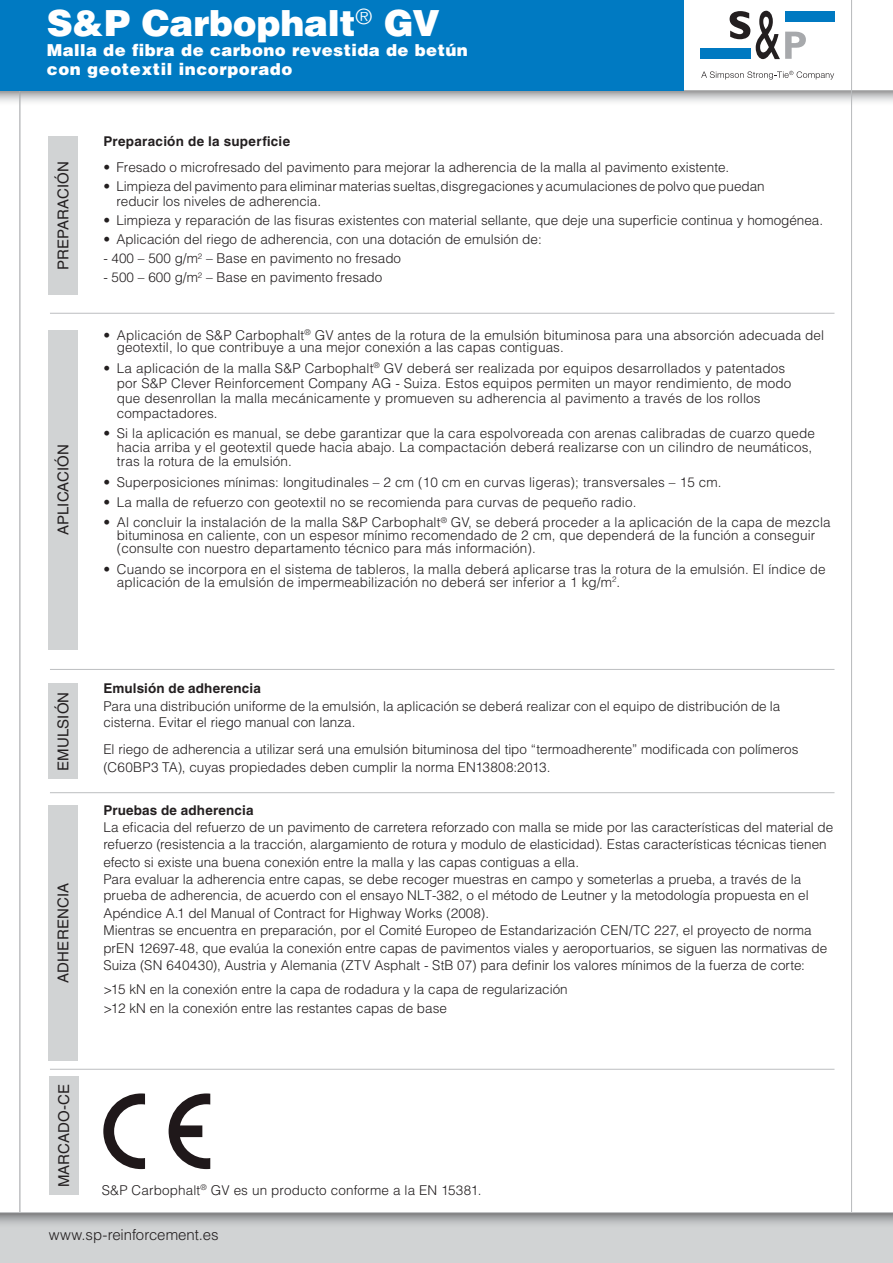
<style>
.page{position:relative;width:893px;height:1263px;background:#fff}
.page>*{position:absolute;margin:0;border:0;box-sizing:border-box;transform-origin:0 0}
.t1{font:900 36px "Helvetica LT Std";letter-spacing:-.005em;color:#fff}
.t2{font:900 16.5px/19.5px "Helvetica LT Std";letter-spacing:.025em;color:#fff}
.t3{font:15px "Helvetica LT Std";letter-spacing:.01em;color:#231f20}
.t4{font:300 15px "Helvetica LT Std";letter-spacing:-.005em;color:#231f20}
.t5{font:300 13.5px/17px "Helvetica LT Std";letter-spacing:.005em;color:#231f20}
.t6{font:700 13.5px "Helvetica LT Std";letter-spacing:.015em;color:#231f20}
</style>
<div class="page">
<svg style="left:0;top:91px;width:893px;height:15px"></svg>
<hr style="left:0;top:90px;width:893px;height:1px;background:#bcbec0">
<hr style="left:19px;top:0;width:1px;height:1263px;background:#bcbec0">
<hr style="left:851px;top:0;width:1px;height:1263px;background:#bcbec0">
<div style="left:700px;top:48px;width:51px;height:11px;background:#0079c1"></div>
<div style="left:785px;top:11px;width:49px;height:11px;background:#0079c1"></div>
<svg style="left:730px;top:11px;width:20px;height:28px"></svg>
<svg style="left:756px;top:11px;width:50px;height:48px"></svg>
<svg style="left:701px;top:71px;width:133px;height:9px"></svg>
<div style="left:0;top:0;width:683px;height:91px;background:#007ac2"></div>
<div style="left:0;top:1212px;width:893px;height:51px;background:#d1d3d4"></div>
<svg style="left:0;top:1213px;width:893px;height:11px"></svg>
<hr style="left:0;top:1212px;width:893px;height:1px;background:#bcbec0">
<div style="left:48px;top:136px;width:30px;height:159px;background:#d1d3d4"></div>
<div style="left:48px;top:330px;width:30px;height:320px;background:#d1d3d4"></div>
<div style="left:48px;top:683px;width:30px;height:96px;background:#d1d3d4"></div>
<div style="left:48px;top:805px;width:30px;height:256px;background:#d1d3d4"></div>
<hr style="left:50px;top:792px;width:784px;height:1px;background:#bcbec0">
<hr style="left:50px;top:1069px;width:784px;height:1px;background:#bcbec0">
<hr style="left:50px;top:669px;width:784px;height:1px;background:#bcbec0">
<hr style="left:50px;top:313px;width:784px;height:1px;background:#bcbec0">
<div style="left:49px;top:1077px;width:29px;height:118px;background:#d1d3d4"></div>
<svg style="left:103px;top:1093px;width:107px;height:76px"></svg>
<h1 class="t1" style="left:47px;top:0;width:395px">S&amp;P Carbophalt<sup>®</sup> GV</h1>
<p class="t2" style="left:47px;top:40px;width:423px">Malla de fibra de carbono revestida de betún con geotextil incorporado</p>
<p class="t3" style="left:55px;top:270px;width:110px;rotate:-90deg">PREPARACIÓN</p>
<p class="t3" style="left:55px;top:535px;width:93px;rotate:-90deg">APLICACIÓN</p>
<p class="t6" style="left:103px;top:133px;width:188px">Preparación de la superficie</p>
<p class="t5" style="left:103px;top:159px;width:627px">• Fresado o microfresado del pavimento para mejorar la adherencia de la malla al pavimento existente.</p>
<p class="t5" style="left:116px;top:178px;width:650px;line-height:15.5px;text-indent:-13px">• Limpieza del pavimento para eliminar materias sueltas, disgregaciones y acumulaciones de polvo que puedan reducir los niveles de adherencia.</p>
<p class="t5" style="left:103px;top:212px;width:721px">• Limpieza y reparación de las fisuras existentes con material sellante, que deje una superficie continua y homogénea.</p>
<p class="t5" style="left:103px;top:230px;width:440px">• Aplicación del riego de adherencia, con una dotación de emulsión de:</p>
<p class="t5" style="left:103px;top:250px;width:299px">- 400 – 500 g/m<sup>2</sup> – Base en pavimento no fresado</p>
<p class="t5" style="left:103px;top:269px;width:280px">- 500 – 600 g/m<sup>2</sup> – Base en pavimento fresado</p>
<p class="t5" style="left:117px;top:328px;width:709px;line-height:12.9px;text-indent:-14px">• Aplicación de S&amp;P Carbophalt<sup>®</sup> GV antes de la rotura de la emulsión bituminosa para una absorción adecuada del geotextil, lo que contribuye a una mejor conexión a las capas contiguas.</p>
<p class="t5" style="left:117px;top:360px;width:676px;line-height:15px;text-indent:-13px">• La aplicación de la malla S&amp;P Carbophalt<sup>®</sup> GV deberá ser realizada por equipos desarrollados y patentados por S&amp;P Clever Reinforcement Company AG - Suiza. Estos equipos permiten un mayor rendimiento, de modo que desenrollan la malla mecánicamente y promueven su adherencia al pavimento a través de los rollos compactadores.</p>
<p class="t5" style="left:117px;top:426px;width:700px;line-height:14px;text-indent:-14px">• Si la aplicación es manual, se debe garantizar que la cara espolvoreada con arenas calibradas de cuarzo quede hacia arriba y el geotextil quede hacia abajo. La compactación deberá realizarse con un cilindro de neumáticos, tras la rotura de la emulsión.</p>
<p class="t5" style="left:103px;top:473px;width:620px">• Superposiciones mínimas: longitudinales – 2 cm (10 cm en curvas ligeras); transversales – 15 cm.</p>
<p class="t5" style="left:103px;top:493px;width:535px">• La malla de refuerzo con geotextil no se recomienda para curvas de pequeño radio.</p>
<p class="t5" style="left:117px;top:516px;width:715px;line-height:12.9px;text-indent:-13px">• Al concluir la instalación de la malla S&amp;P Carbophalt<sup>®</sup> GV, se deberá proceder a la aplicación de la capa de mezcla bituminosa en caliente, con un espesor mínimo recomendado de 2 cm, que dependerá de la función a conseguir (consulte con nuestro departamento técnico para más información).</p>
<p class="t5" style="left:117px;top:562px;width:710px;line-height:13.4px;text-indent:-14px">• Cuando se incorpora en el sistema de tableros, la malla deberá aplicarse tras la rotura de la emulsión. El índice de aplicación de la emulsión de impermeabilización no deberá ser inferior a 1 kg/m<sup>2</sup>.</p>
<p class="t3" style="left:55px;top:771px;width:81px;rotate:-90deg">EMULSIÓN</p>
<p class="t3" style="left:55px;top:983px;width:101px;rotate:-90deg">ADHERENCIA</p>
<p class="t3" style="left:55px;top:1187px;width:105px;rotate:-90deg">MARCADO-CE</p>
<p class="t6" style="left:103px;top:680px;width:159px">Emulsión de adherencia</p>
<p class="t5" style="left:103px;top:698px;width:679px;line-height:16.4px">Para una distribución uniforme de la emulsión, la aplicación se deberá realizar con el equipo de distribución de la cisterna. Evitar el riego manual con lanza.</p>
<p class="t5" style="left:103px;top:739px;width:697px;line-height:18.6px">El riego de adherencia a utilizar será una emulsión bituminosa del tipo “termoadherente” modificada con polímeros (C60BP3 TA), cuyas propiedades deben cumplir la norma EN13808:2013.</p>
<p class="t6" style="left:103px;top:802px;width:152px">Pruebas de adherencia</p>
<p class="t5" style="left:103px;top:819px;width:731px">La eficacia del refuerzo de un pavimento de carretera reforzado con malla se mide por las características del material de refuerzo (resistencia a la tracción, alargamiento de rotura y modulo de elasticidad). Estas características técnicas tienen efecto si existe una buena conexión entre la malla y las capas contiguas a ella.<br>Para evaluar la adherencia entre capas, se debe recoger muestras en campo y someterlas a prueba, a través de la prueba de adherencia, de acuerdo con el ensayo NLT-382, o el método de Leutner y la metodología propuesta en el</p>
<p class="t5" style="left:103px;top:905px;width:725px">Apéndice A.1 del Manual of Contract for Highway Works (2008).<br>Mientras se encuentra en preparación, por el Comité Europeo de Estandarización CEN/TC 227, el proyecto de norma prEN 12697-48, que evalúa la conexión entre capas de pavimentos viales y aeroportuarios, se siguen las normativas de Suiza (SN 640430), Austria y Alemania (ZTV Asphalt - StB 07) para definir los valores mínimos de la fuerza de corte:</p>
<p class="t5" style="left:103px;top:980px;width:466px;line-height:18.6px">&gt;15 kN en la conexión entre la capa de rodadura y la capa de regularización &gt;12 kN en la conexión entre las restantes capas de base</p>
<p class="t5" style="left:102px;top:1181px;width:381px">S&amp;P Carbophalt<sup>®</sup> GV es un producto conforme a la EN 15381.</p>
<p class="t4" style="left:49px;top:1225px;width:171px">www.sp-reinforcement.es</p>
</div>
